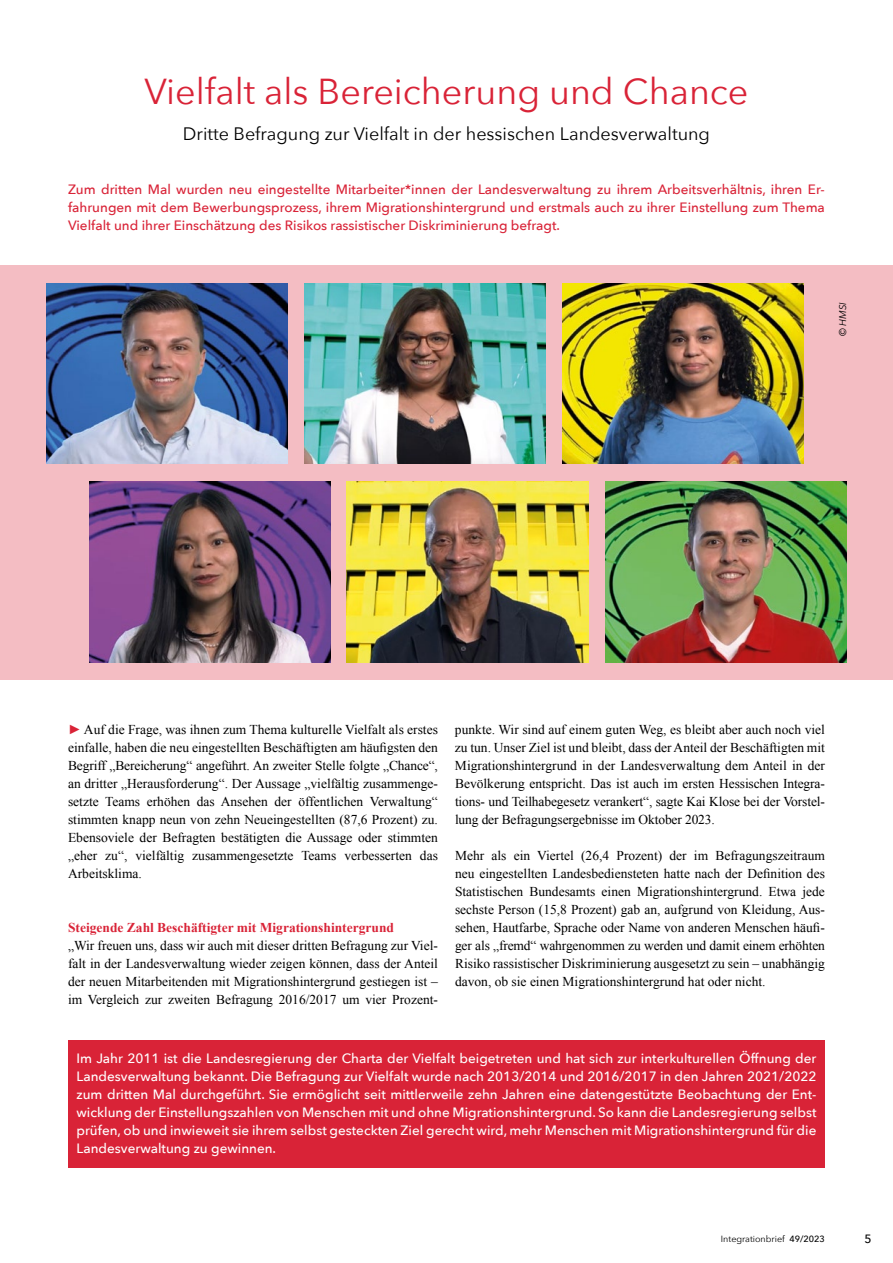
<style>
.page{position:relative;width:893px;height:1263px;background:#fff}
.page>*{position:absolute;margin:0;border:0;box-sizing:border-box;transform-origin:0 0}
.t1{font:36px "Avenir Next";color:#d92337}
.t2{font:18px "Avenir Next";color:#000}
.t3{font:13.5px/18px "Times New Roman";color:#000;text-align:justify}
.t4{font:500 13.5px/18px "Avenir Next";color:#fff;text-align:justify}
.t5{font:500 13.5px/18px "Avenir Next";color:#d92337;text-align:justify}
.t6{font:700 13.5px "Times New Roman";color:#d92337}
.t7{font:500 12px "Avenir Next";color:#000}
.t8{font:italic 9.75px "Avenir Next";color:#000}
.t9{font:9px "Avenir Next";color:#000}
.s1{color:#d92337}
.s2{font-weight:500}
</style>
<div class="page">
<div style="left:0;top:266px;width:893px;height:414px;background:#f4bdc3"></div>
<div style="left:68px;top:1040px;width:757px;height:128px;background:#d92337"></div>
<img style="left:47px;top:284px;width:241px;height:179px">
<img style="left:89px;top:481px;width:241px;height:181px">
<img style="left:304px;top:284px;width:242px;height:179px">
<img style="left:347px;top:481px;width:241px;height:181px">
<img style="left:563px;top:284px;width:241px;height:180px">
<img style="left:605px;top:481px;width:241px;height:181px">
<h2 class="t1" style="left:144px;top:61px;width:605px">Vielfalt als Bereicherung und Chance</h2>
<p class="t2" style="left:183px;top:119px;width:529px">Dritte Befragung zur Vielfalt in der hessischen Landesverwaltung</p>
<p class="t5" style="left:68px;top:180px;width:758px">Zum dritten Mal wurden neu eingestellte Mitarbeiter*innen der Landesverwaltung zu ihrem Arbeitsverhältnis, ihren Er&shy;fahrungen mit dem Bewerbungsprozess, ihrem Migrationshintergrund und erstmals auch zu ihrer Einstellung zum Thema Vielfalt und ihrer Einschätzung des Risikos rassistischer Diskriminierung befragt.</p>
<p class="t8" style="left:834px;top:336px;width:35px;rotate:-90deg">© HMSI</p>
<p class="t3" style="left:68px;top:720px;width:371px"><span class="s1">►</span> Auf die Frage, was ihnen zum Thema kulturelle Vielfalt als erstes einfalle, haben die neu eingestellten Beschäftigten am häufigsten den Begriff „Bereicherung“ angeführt. An zweiter Stelle folgte „Chance“, an dritter „Herausforderung“. Der Aussage „vielfältig zusammenge&shy;setzte Teams erhöhen das Ansehen der öffentlichen Verwaltung“ stimmten knapp neun von zehn Neueingestellten (87,6 Prozent) zu.<br>Ebensoviele der Befragten bestätigten die Aussage oder stimmten „eher zu“, vielfältig zusammengesetzte Teams verbesserten das Arbeitsklima.</p>
<h3 class="t6" style="left:68px;top:918px;width:327px">Steigende Zahl Beschäftigter mit Migrationshintergrund</h3>
<p class="t3" style="left:68px;top:936px;width:371px">„Wir freuen uns, dass wir auch mit dieser dritten Befragung zur Viel&shy;falt in der Landesverwaltung wieder zeigen können, dass der Anteil der neuen Mitarbeitenden mit Migrationshintergrund gestiegen ist – im Vergleich zur zweiten Befragung 2016/2017 um vier Prozent-</p>
<p class="t3" style="left:455px;top:720px;width:371px">punkte. Wir sind auf einem guten Weg, es bleibt aber auch noch viel zu tun. Unser Ziel ist und bleibt, dass der Anteil der Beschäftigten mit Migrationshintergrund in der Landesverwaltung dem Anteil in der Bevölkerung entspricht. Das ist auch im ersten Hessischen Integra&shy;tions- und Teilhabegesetz verankert“, sagte Kai Klose bei der Vorstel&shy;lung der Befragungsergebnisse im Oktober 2023.</p>
<p class="t3" style="left:455px;top:846px;width:372px">Mehr als ein Viertel (26,4 Prozent) der im Befragungszeitraum neu eingestellten Landesbediensteten hatte nach der Definition des Statistischen Bundesamts einen Migrationshintergrund. Etwa jede sechste Person (15,8 Prozent) gab an, aufgrund von Kleidung, Aus&shy;sehen, Hautfarbe, Sprache oder Name von anderen Menschen häufi&shy;ger als „fremd“ wahrgenommen zu werden und damit einem erhöhten Risiko rassistischer Diskriminierung ausgesetzt zu sein – unabhängig davon, ob sie einen Migrationshintergrund hat oder nicht.</p>
<p class="t4" style="left:77px;top:1048px;width:741px">Im Jahr 2011 ist die Landesregierung der Charta der Vielfalt beigetreten und hat sich zur interkulturellen Öffnung der Landesverwaltung bekannt. Die Befragung zur Vielfalt wurde nach 2013/2014 und 2016/2017 in den Jahren 2021/2022 zum dritten Mal durchgeführt. Sie ermöglicht seit mittlerweile zehn Jahren eine datengestützte Beobachtung der Ent&shy;wicklung der Einstellungszahlen von Menschen mit und ohne Migrationshintergrund. So kann die Landesregierung selbst prüfen, ob und inwieweit sie ihrem selbst gesteckten Ziel gerecht wird, mehr Menschen mit Migrationshintergrund für die Landesverwaltung zu gewinnen.</p>
<p class="t9" style="left:721px;top:1231px;width:106px">Integrationbrief <span class="s2">49/2023</span></p>
<p class="t7" style="left:865px;top:1229px;width:9px">5</p>
</div>
